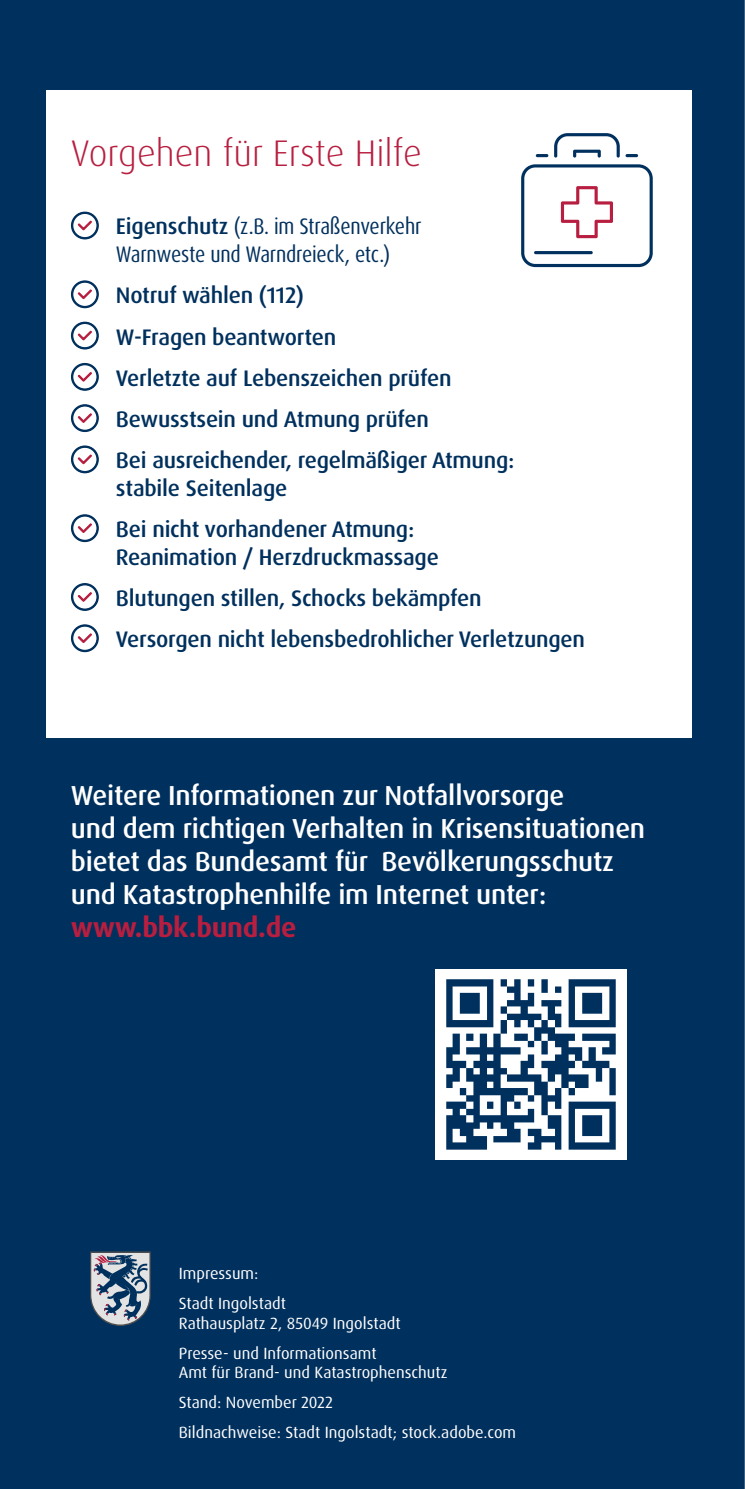
<style>
.page{position:relative;width:745px;height:1489px;background:#fff}
.page>*{position:absolute;margin:0;border:0;box-sizing:border-box;transform-origin:0 0}
.t1{font:300 37px "Dax Pro";color:#b71e3f}
.t2{font:500 27.5px/33px "Dax Pro";letter-spacing:-.01em;color:#fff}
.t3{font:700 27.5px "Dax Pro";letter-spacing:-.01em;color:#b71e3f}
.t4{font:500 22.5px/41.2px "Dax Pro";letter-spacing:-.01em;color:#00305d}
.t5{font:condensed 22.5px/27.5px "Dax Pro";letter-spacing:-.01em;color:#00305d}
.t6{font:16.25px/30px "Dax Pro";color:#fff}
.s1{font-weight:500;font-stretch:normal}
</style>
<div class="page">
<div style="left:0;top:0;width:744px;height:1488px;background:#00305d"></div>
<div style="left:46px;top:90px;width:645px;height:647px;background:#fff"></div>
<div style="left:435px;top:968px;width:190px;height:191px;background:#fff"></div>
<img style="left:446px;top:979px;width:170px;height:171px">
<svg style="left:90px;top:1251px;width:61px;height:74px"></svg>
<svg style="left:70px;top:211px;width:29px;height:29px"></svg>
<svg style="left:71px;top:280px;width:28px;height:29px"></svg>
<svg style="left:71px;top:321px;width:28px;height:29px"></svg>
<svg style="left:71px;top:362px;width:28px;height:29px"></svg>
<svg style="left:71px;top:404px;width:28px;height:28px"></svg>
<svg style="left:71px;top:445px;width:28px;height:29px"></svg>
<svg style="left:71px;top:514px;width:28px;height:28px"></svg>
<svg style="left:71px;top:583px;width:28px;height:28px"></svg>
<svg style="left:71px;top:624px;width:28px;height:28px"></svg>
<svg style="left:535px;top:133px;width:84px;height:24px"></svg>
<svg style="left:625px;top:154px;width:12px;height:3px"></svg>
<svg style="left:521px;top:164px;width:131px;height:103px"></svg>
<hr style="left:744px;top:0;width:1px;height:1488px;background:#c6c6c6">
<h1 class="t1" style="left:71px;top:129px;width:352px">Vorgehen für Erste Hilfe</h1>
<p class="t5" style="left:116px;top:213px;width:307px"><span class="s1">Eigenschutz</span> (z.B. im Straßenverkehr<br>Warnweste und Warndreieck, etc.)</p>
<p class="t4" style="left:116px;top:275px;width:399px">Notruf wählen (112)<br>W-Fragen beantworten<br>Verletzte auf Lebenszeichen prüfen<br>Bewusstsein und Atmung prüfen<br>Bei ausreichender, regelmäßiger Atmung:</p>
<p class="t4" style="left:116px;top:467px;width:299px">stabile Seitenlage<br>Bei nicht vorhandener Atmung:</p>
<p class="t4" style="left:116px;top:536px;width:470px">Reanimation / Herzdruckmassage<br>Blutungen stillen, Schocks bekämpfen<br>Versorgen nicht lebensbedrohlicher Verletzungen</p>
<p class="t2" style="left:71px;top:779px;width:575px">Weitere Informationen zur Notfallvorsorge<br>und dem richtigen Verhalten in Krisensituationen bietet das Bundesamt für Bevölkerungsschutz und Katastrophenhilfe im Internet unter:</p>
<p class="t3" style="left:71px;top:909px;width:227px">www.bbk.bund.de</p>
<p class="t6" style="left:179px;top:1258px;width:108px">Impressum:<br>Stadt Ingolstadt</p>
<p class="t6" style="left:179px;top:1307px;width:223px">Rathausplatz 2, 85049 Ingolstadt<br>Presse- und Informationsamt</p>
<p class="t6" style="left:179px;top:1357px;width:338px">Amt für Brand- und Katastrophenschutz<br>Stand: November 2022<br>Bildnachweise: Stadt Ingolstadt; stock.adobe.com</p>
</div>
